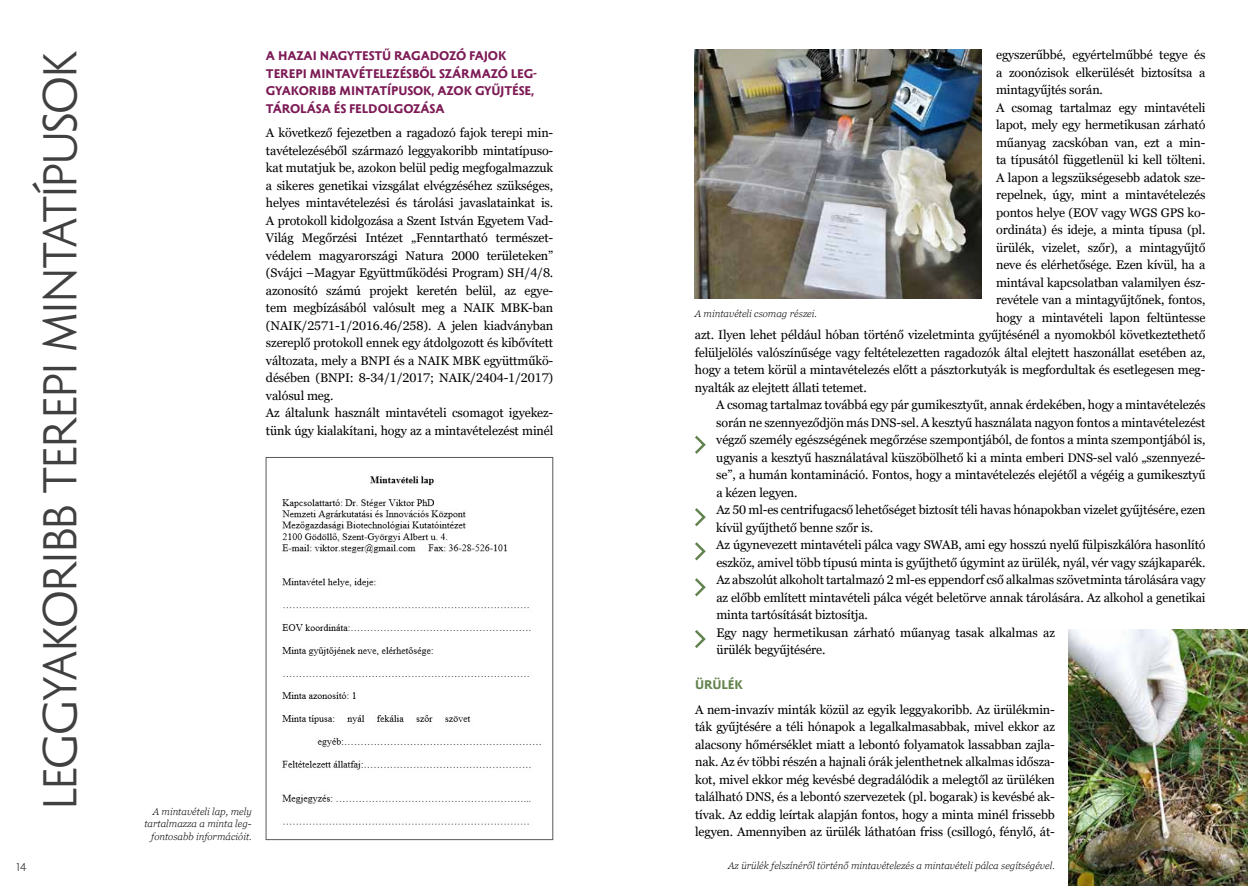
<style>
.page{position:relative;width:1248px;height:886px;background:#fff}
.page>*{position:absolute;margin:0;border:0;box-sizing:border-box;transform-origin:0 0}
.t1{font:47.25px "Garda Nova III";letter-spacing:-.05em;color:#404040}
.t2{font:12.5px/17.5px "Georgia Pro";letter-spacing:-.01em;color:#000;text-align:justify}
.t3{font:700 12.5px/17.5px "Garda Nova III";letter-spacing:-.01em;color:#7d1b56}
.t4{font:700 12.5px "Garda Nova III";letter-spacing:-.01em;color:#63834e}
.t5{font:11.25px "Garda Nova III";color:#404040}
.t6{font:italic 300 10px/12.5px "Georgia Pro";letter-spacing:.005em;color:#000;text-align:right}
</style>
<div class="page">
<img style="left:282px;top:476px;width:259px;height:349px">
<div style="left:266px;top:457px;width:287px;height:383px;border:1px solid #58595b"></div>
<img style="left:694px;top:50px;width:287px;height:248px">
<img style="left:1068px;top:629px;width:179px;height:257px">
<svg style="left:695px;top:435px;width:11px;height:19px"></svg>
<svg style="left:695px;top:508px;width:11px;height:19px"></svg>
<svg style="left:695px;top:542px;width:11px;height:19px"></svg>
<svg style="left:695px;top:578px;width:11px;height:19px"></svg>
<svg style="left:695px;top:630px;width:11px;height:18px"></svg>
<h1 class="t1" style="left:32px;top:810px;width:762px;rotate:-90deg">LEGGYAKORIBB TEREPI MINTATÍPUSOK</h1>
<p class="t5" style="left:16px;top:861px;width:12px">14</p>
<p class="t3" style="left:266px;top:47px;width:272px">A HAZAI NAGYTESTŰ RAGADOZÓ FAJOK TEREPI MINTAVÉTELEZÉSBŐL SZÁRMAZÓ LEG-GYAKORIBB MINTATÍPUSOK, AZOK GYŰJTÉSE, TÁROLÁSA ÉS FELDOLGOZÁSA</p>
<p class="t2" style="left:266px;top:125px;width:289px;text-align:left">A következő fejezetben a ragadozó fajok terepi min&shy;tavételezéséből származó leggyakoribb mintatípuso&shy;kat mutatjuk be, azokon belül pedig megfogalmazzuk a sikeres genetikai vizsgálat elvégzéséhez szükséges, helyes mintavételezési és tárolási javaslatainkat is.<br>A protokoll kidolgozása a Szent István Egyetem Vad-Világ Megőrzési Intézet „Fenntartható természet&shy;védelem magyarországi Natura 2000 területeken” (Svájci –Magyar Együttműködési Program) SH/4/8. azonosító számú projekt keretén belül, az egye&shy;tem megbízásából valósult meg a NAIK MBK-ban (NAIK/2571-1/2016.46/258). A jelen kiadványban szereplő protokoll ennek egy átdolgozott és kibővített változata, mely a BNPI és a NAIK MBK együttműkö&shy;désében (BNPI: 8-34/1/2017; NAIK/2404-1/2017) valósul meg.<br>Az általunk használt mintavételi csomagot igyekez&shy;tünk úgy kialakítani, hogy az a mintavételezést minél</p>
<p class="t6" style="left:144px;top:805px;width:109px">A mintavételi lap, mely tartalmazza a minta leg&shy;fontosabb információit.</p>
<p class="t2" style="left:995px;top:46px;width:211px">egyszerűbbé, egyértelműbbé tegye és</p>
<p class="t2" style="left:995px;top:64px;width:211px">a zoonózisok elkerülését biztosítsa a</p>
<p class="t2" style="left:995px;top:81px;width:108px">mintagyűjtés során.</p>
<p class="t2" style="left:995px;top:99px;width:211px">A csomag tartalmaz egy mintavételi</p>
<p class="t2" style="left:995px;top:116px;width:211px">lapot, mely egy hermetikusan zárható</p>
<p class="t2" style="left:995px;top:134px;width:211px">műanyag zacskóban van, ezt a min-</p>
<p class="t2" style="left:995px;top:151px;width:211px">ta típusától függetlenül ki kell tölteni.</p>
<p class="t2" style="left:995px;top:169px;width:211px">A lapon a legszükségesebb adatok sze-</p>
<p class="t2" style="left:995px;top:186px;width:211px">repelnek, úgy, mint a mintavételezés</p>
<p class="t2" style="left:995px;top:204px;width:211px">pontos helye (EOV vagy WGS GPS ko-</p>
<p class="t2" style="left:995px;top:221px;width:211px">ordináta) és ideje, a minta típusa (pl.</p>
<p class="t2" style="left:995px;top:239px;width:211px">ürülék, vizelet, szőr), a mintagyűjtő</p>
<p class="t2" style="left:995px;top:256px;width:211px">neve és elérhetősége. Ezen kívül, ha a</p>
<p class="t2" style="left:995px;top:274px;width:211px">mintával kapcsolatban valamilyen ész-</p>
<p class="t2" style="left:995px;top:291px;width:211px">revétele van a mintagyűjtőnek, fontos,</p>
<p class="t2" style="left:996px;top:309px;width:211px">hogy a mintavételi lapon feltüntesse</p>
<p class="t2" style="left:695px;top:326px;width:512px">azt. Ilyen lehet például hóban történő vizeletminta gyűjtésénél a nyomokból következtethető</p>
<p class="t2" style="left:695px;top:344px;width:512px">felüljelölés valószínűsége vagy feltételezetten ragadozók által elejtett haszonállat esetében az,</p>
<p class="t2" style="left:695px;top:361px;width:512px">hogy a tetem körül a mintavételezés előtt a pásztorkutyák is megfordultak és esetlegesen meg-</p>
<p class="t2" style="left:695px;top:379px;width:173px">nyalták az elejtett állati tetemet.</p>
<p class="t2" style="left:716px;top:396px;width:490px">A csomag tartalmaz továbbá egy pár gumikesztyűt, annak érdekében, hogy a mintavételezés</p>
<p class="t2" style="left:716px;top:414px;width:491px">során ne szennyeződjön más DNS-sel. A kesztyű használata nagyon fontos a mintavételezést</p>
<p class="t2" style="left:716px;top:431px;width:490px">végző személy egészségének megőrzése szempontjából, de fontos a minta szempontjából is,</p>
<p class="t2" style="left:716px;top:449px;width:491px">ugyanis a kesztyű használatával küszöbölhető ki a minta emberi DNS-sel való „szennyezé-</p>
<p class="t2" style="left:716px;top:466px;width:491px">se”, a humán kontamináció. Fontos, hogy a mintavételezés elejétől a végéig a gumikesztyű</p>
<p class="t2" style="left:716px;top:484px;width:83px">a kézen legyen.</p>
<p class="t2" style="left:716px;top:501px;width:490px">Az 50 ml-es centrifugacső lehetőséget biztosít téli havas hónapokban vizelet gyűjtésére, ezen</p>
<p class="t2" style="left:716px;top:519px;width:158px">kívül gyűjthető benne szőr is.</p>
<p class="t2" style="left:716px;top:536px;width:490px">Az úgynevezett mintavételi pálca vagy SWAB, ami egy hosszú nyelű fülpiszkálóra hasonlító</p>
<p class="t2" style="left:716px;top:554px;width:490px">eszköz, amivel több típusú minta is gyűjthető úgymint az ürülék, nyál, vér vagy szájkaparék.</p>
<p class="t2" style="left:716px;top:571px;width:490px">Az abszolút alkoholt tartalmazó 2 ml-es eppendorf cső alkalmas szövetminta tárolására vagy</p>
<p class="t2" style="left:716px;top:589px;width:490px">az előbb említett mintavételi pálca végét beletörve annak tárolására. Az alkohol a genetikai</p>
<p class="t2" style="left:716px;top:606px;width:153px">minta tartósítását biztosítja.</p>
<p class="t2" style="left:716px;top:624px;width:340px">Egy nagy hermetikusan zárható műanyag tasak alkalmas az</p>
<p class="t2" style="left:716px;top:641px;width:111px">ürülék begyűjtésére.</p>
<p class="t4" style="left:695px;top:677px;width:49px">ÜRÜLÉK</p>
<p class="t2" style="left:695px;top:701px;width:361px">A nem-invazív minták közül az egyik leggyakoribb. Az ürülékmin&shy;ták gyűjtésére a téli hónapok a legalkalmasabbak, mivel ekkor az alacsony hőmérséklet miatt a lebontó folyamatok lassabban zajla&shy;nak. Az év többi részén a hajnali órák jelenthetnek alkalmas idősza&shy;kot, mivel ekkor még kevésbé degradálódik a melegtől az ürüléken található DNS, és a lebontó szervezetek (pl. bogarak) is kevésbé ak&shy;tívak. Az eddig leírtak alapján fontos, hogy a minta minél frissebb legyen. Amennyiben az ürülék láthatóan friss (csillogó, fénylő, át-</p>
<p class="t6" style="left:694px;top:307px;width:123px">A mintavételi csomag részei.</p>
<p class="t6" style="left:728px;top:859px;width:328px">Az ürülék felszínéről történő mintavételezés a mintavételi pálca segítségével.</p>
</div>
